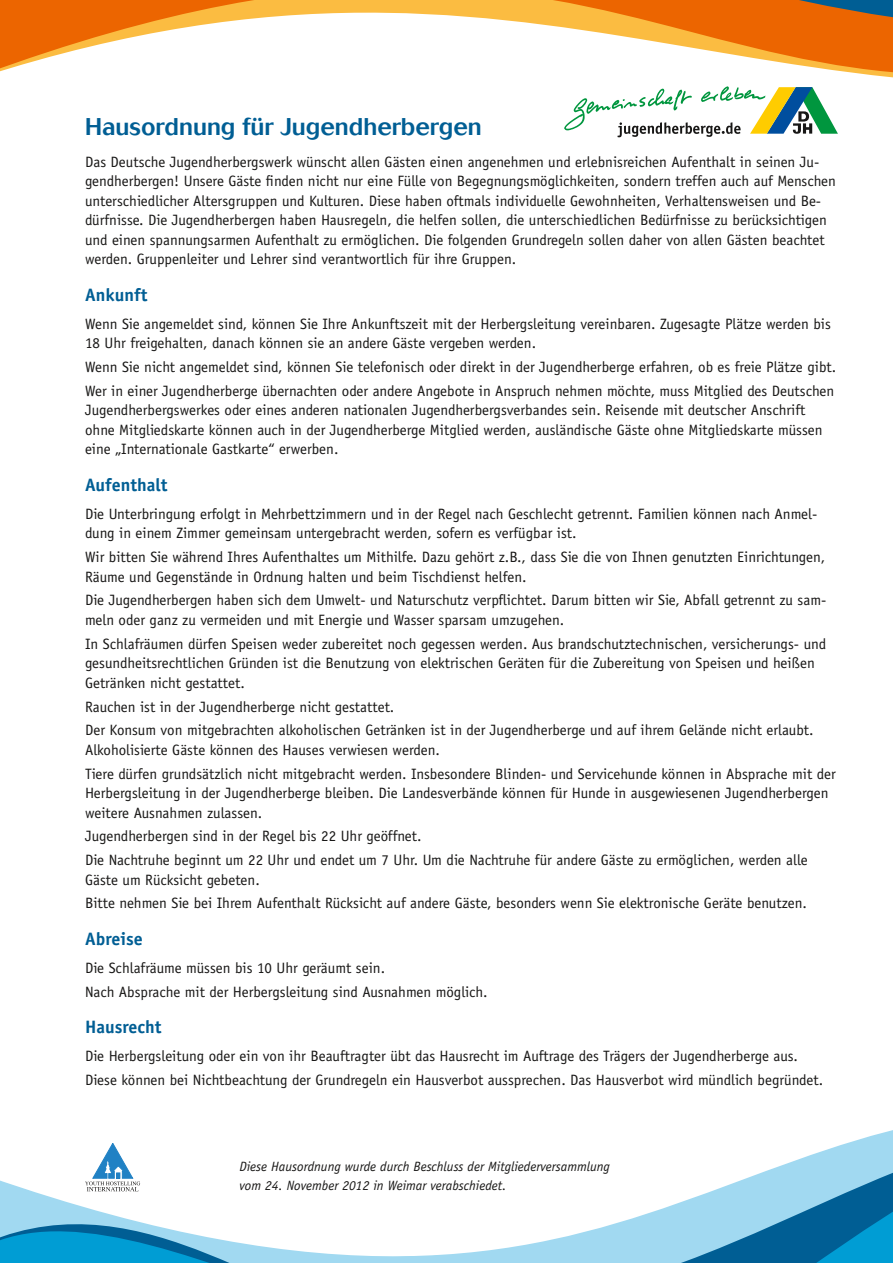
<style>
.page{position:relative;width:893px;height:1263px;background:#fff}
.page>*{position:absolute;margin:0;border:0;box-sizing:border-box;transform-origin:0 0}
.t1{font:500 24px "Cosmos BQ";color:#005e94}
.Subhead{font:700 18px "Officina Sans Std";color:#005e94}
.t2{font:15px/19.5px "Officina Sans Std";color:#181716}
.t3{font:italic 13.5px/19.5px "Officina Sans Std";color:#181716}
</style>
<div class="page">
<svg style="left:0;top:1130px;width:893px;height:133px"></svg>
<svg style="left:85px;top:1143px;width:55px;height:48px"></svg>
<svg style="left:617px;top:131px;width:221px;height:6px"></svg>
<svg style="left:0;top:0;width:893px;height:131px"></svg>
<svg style="left:637px;top:0;width:256px;height:77px"></svg>
<p class="t1" style="left:85px;top:112px;width:398px">Hausordnung für Jugendherbergen</p>
<p class="t2" style="left:85px;top:152px;width:752px">Das Deutsche Jugendherbergswerk wünscht allen Gästen einen angenehmen und erlebnisreichen Aufenthalt in seinen Ju&shy;gendherbergen! Unsere Gäste finden nicht nur eine Fülle von Begegnungsmöglichkeiten, sondern treffen auch auf Menschen unterschiedlicher Altersgruppen und Kulturen. Diese haben oftmals individuelle Gewohnheiten, Verhaltensweisen und Be&shy;dürfnisse. Die Jugendherbergen haben Hausregeln, die helfen sollen, die unterschiedlichen Bedürfnisse zu berücksichtigen und einen spannungsarmen Aufenthalt zu ermöglichen. Die folgenden Grundregeln sollen daher von allen Gästen beachtet werden. Gruppenleiter und Lehrer sind verantwortlich für ihre Gruppen.</p>
<p class="Subhead" style="left:85px;top:284px;width:64px">Ankunft</p>
<p class="t2" style="left:85px;top:314px;width:747px">Wenn Sie angemeldet sind, können Sie Ihre Ankunftszeit mit der Herbergsleitung vereinbaren. Zugesagte Plätze werden bis<br>18 Uhr freigehalten, danach können sie an andere Gäste vergeben werden.</p>
<p class="t2" style="left:85px;top:357px;width:753px">Wenn Sie nicht angemeldet sind, können Sie telefonisch oder direkt in der Jugendherberge erfahren, ob es freie Plätze gibt.</p>
<p class="t2" style="left:85px;top:381px;width:751px">Wer in einer Jugendherberge übernachten oder andere Angebote in Anspruch nehmen möchte, muss Mitglied des Deutschen Jugendherbergswerkes oder eines anderen nationalen Jugendherbergsverbandes sein. Reisende mit deutscher Anschrift ohne Mitgliedskarte können auch in der Jugendherberge Mitglied werden, ausländische Gäste ohne Mitgliedskarte müssen eine „Internationale Gastkarte“ erwerben.</p>
<p class="Subhead" style="left:85px;top:474px;width:84px">Aufenthalt</p>
<p class="t2" style="left:85px;top:504px;width:734px">Die Unterbringung erfolgt in Mehrbettzimmern und in der Regel nach Geschlecht getrennt. Familien können nach Anmel&shy;dung in einem Zimmer gemeinsam untergebracht werden, sofern es verfügbar ist.</p>
<p class="t2" style="left:85px;top:547px;width:742px">Wir bitten Sie während Ihres Aufenthaltes um Mithilfe. Dazu gehört z.B., dass Sie die von Ihnen genutzten Einrichtungen,<br>Räume und Gegenstände in Ordnung halten und beim Tischdienst helfen.</p>
<p class="t2" style="left:85px;top:591px;width:743px">Die Jugendherbergen haben sich dem Umwelt- und Naturschutz verpflichtet. Darum bitten wir Sie, Abfall getrennt zu sam&shy;meln oder ganz zu vermeiden und mit Energie und Wasser sparsam umzugehen.</p>
<p class="t2" style="left:85px;top:634px;width:743px">In Schlafräumen dürfen Speisen weder zubereitet noch gegessen werden. Aus brandschutztechnischen, versicherungs- und gesundheitsrechtlichen Gründen ist die Benutzung von elektrischen Geräten für die Zubereitung von Speisen und heißen<br>Getränken nicht gestattet.</p>
<p class="t2" style="left:85px;top:697px;width:311px">Rauchen ist in der Jugendherberge nicht gestattet.</p>
<p class="t2" style="left:85px;top:720px;width:730px">Der Konsum von mitgebrachten alkoholischen Getränken ist in der Jugendherberge und auf ihrem Gelände nicht erlaubt.<br>Alkoholisierte Gäste können des Hauses verwiesen werden.</p>
<p class="t2" style="left:85px;top:764px;width:752px">Tiere dürfen grundsätzlich nicht mitgebracht werden. Insbesondere Blinden- und Servicehunde können in Absprache mit der<br>Herbergsleitung in der Jugendherberge bleiben. Die Landesverbände können für Hunde in ausgewiesenen Jugendherbergen weitere Ausnahmen zulassen.</p>
<p class="t2" style="left:85px;top:826px;width:338px">Jugendherbergen sind in der Regel bis 22 Uhr geöffnet.</p>
<p class="t2" style="left:85px;top:850px;width:724px">Die Nachtruhe beginnt um 22 Uhr und endet um 7 Uhr. Um die Nachtruhe für andere Gäste zu ermöglichen, werden alle<br>Gäste um Rücksicht gebeten.</p>
<p class="t2" style="left:85px;top:893px;width:723px">Bitte nehmen Sie bei Ihrem Aufenthalt Rücksicht auf andere Gäste, besonders wenn Sie elektronische Geräte benutzen.</p>
<p class="Subhead" style="left:85px;top:927px;width:59px">Abreise</p>
<p class="t2" style="left:85px;top:958px;width:302px">Die Schlafräume müssen bis 10 Uhr geräumt sein.</p>
<p class="t2" style="left:85px;top:982px;width:404px">Nach Absprache mit der Herbergsleitung sind Ausnahmen möglich.</p>
<p class="Subhead" style="left:85px;top:1016px;width:78px">Hausrecht</p>
<p class="t2" style="left:85px;top:1046px;width:714px">Die Herbergsleitung oder ein von ihr Beauftragter übt das Hausrecht im Auftrage des Trägers der Jugendherberge aus.</p>
<p class="t2" style="left:85px;top:1070px;width:740px">Diese können bei Nichtbeachtung der Grundregeln ein Hausverbot aussprechen. Das Hausverbot wird mündlich begründet.</p>
<p class="t3" style="left:239px;top:1156px;width:372px">Diese Hausordnung wurde durch Beschluss der Mitgliederversammlung vom 24. November 2012 in Weimar verabschiedet.</p>
</div>
